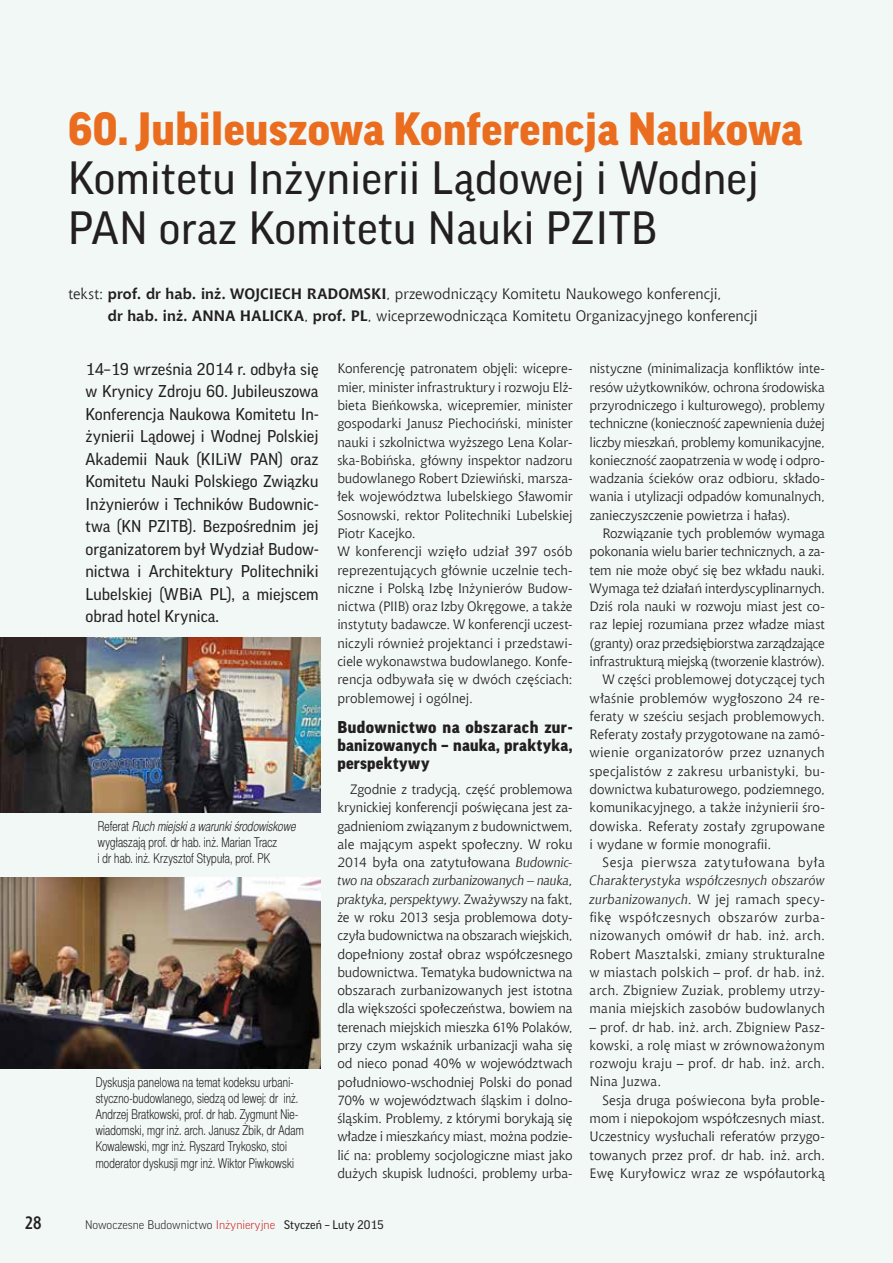
<style>
.page{position:relative;width:893px;height:1263px;background:#f1f8f5}
.page>*{position:absolute;margin:0;border:0;box-sizing:border-box;transform-origin:0 0}
.t1{font:45px/49.5px "Good Pro";letter-spacing:.01em;color:#231f20}
.t2{font:900 45px "Good Pro";letter-spacing:.01em;color:#ea6d1f}
.t3{font:700 18px "Aerton Cnd EFN";color:#231f20}
.t4{font:16.5px/22.5px "Good Pro";color:#231f20;text-align:justify}
.t5{font:900 16.5px/18px "Good Pro";letter-spacing:.015em;color:#231f20;text-align:justify}
.t6{font:15px/22.5px "Chianti EU";color:#231f20}
.t7{font:13.5px/18.3px "Chianti EU";color:#231f20;text-align:justify}
.t8{font:13.5px/16.2px "Switzer Cnd EFN Light";letter-spacing:.015em;color:#231f20;scale:.9 1}
.t9{font:13.5px "Chianti EU";letter-spacing:-.02em;color:#231f20}
.t10{font:13.5px "Chianti EU";letter-spacing:.04em;color:#231f20}
.t11{font:300 12px "Good Pro";color:#231f20}
.s1{font-weight:700}
.s2{font-style:italic}
.s3{color:#d1232a}
.s4{font-weight:400}
</style>
<div class="page">
<img style="left:0;top:638px;width:320px;height:174px">
<img style="left:0;top:877px;width:320px;height:191px">
<h1 class="t2" style="left:68px;top:104px;width:736px">60. Jubileuszowa Konferencja Naukowa</h1>
<h1 class="t1" style="left:68px;top:153px;width:692px">Komitetu Inżynierii Lądowej i Wodnej<br>PAN oraz Komitetu Nauki PZITB</h1>
<p class="t6" style="left:108px;top:282px;width:651px;text-indent:-40px">tekst: <span class="s1">prof. dr hab. inż. WOJCIECH RADOMSKI</span>, przewodniczący Komitetu Naukowego konferencji,<br><span class="s1">dr hab. inż. ANNA HALICKA</span>, <span class="s1">prof. PL</span>, wiceprzewodnicząca Komitetu Organizacyjnego konferencji</p>
<p class="t4" style="left:86px;top:358px;width:234px">14–19 września 2014 r. odbyła się w Krynicy Zdroju 60. Jubileuszowa Konferencja Naukowa Komitetu In&shy;żynierii Lądowej i Wodnej Polskiej Akademii Nauk (KILiW PAN) oraz Komitetu Nauki Polskiego Związku Inżynierów i Techników Budownic&shy;twa (KN PZITB). Bezpośrednim jej organizatorem był Wydział Budow&shy;nictwa i Architektury Politechniki Lubelskiej (WBiA PL), a miejscem obrad hotel Krynica.</p>
<p class="t8" style="left:98px;top:818px;width:222px">Referat <span class="s2">Ruch miejski a warunki środowiskowe </span>wygłaszają prof. dr hab. inż. Marian Tracz<br>i dr hab. inż. Krzysztof Stypuła, prof. PK</p>
<p class="t8" style="left:96px;top:1074px;width:233px">Dyskusja panelowa na temat kodeksu urbani&shy;styczno-budowlanego, siedzą od lewej: dr inż.<br>Andrzej Bratkowski, prof. dr hab. Zygmunt Nie&shy;wiadomski, mgr inż. arch. Janusz Żbik, dr Adam Kowalewski, mgr inż. Ryszard Trykosko, stoi moderator dyskusji mgr inż. Wiktor Piwkowski</p>
<p class="t7" style="left:337px;top:359px;width:237px;text-align:left">Konferencję patronatem objęli: wicepre&shy;mier, minister infrastruktury i rozwoju Elż&shy;bieta Bieńkowska, wicepremier, minister gospodarki Janusz Piechociński, minister nauki i szkolnictwa wyższego Lena Kolar&shy;ska-Bobińska, główny inspektor nadzoru budowlanego Robert Dziewiński, marsza&shy;łek województwa lubelskiego Sławomir Sosnowski, rektor Politechniki Lubelskiej Piotr Kacejko.<br>W konferencji wzięło udział 397 osób reprezentujących głównie uczelnie tech&shy;niczne i Polską Izbę Inżynierów Budow&shy;nictwa (PIIB) oraz Izby Okręgowe, a także instytuty badawcze. W konferencji uczest&shy;niczyli również projektanci i przedstawi&shy;ciele wykonawstwa budowlanego. Konfe&shy;rencja odbywała się w dwóch częściach: problemowej i ogólnej.</p>
<p class="t5" style="left:337px;top:718px;width:237px">Budownictwo na obszarach zur&shy;banizowanych – nauka, praktyka, perspektywy</p>
<p class="t7" style="left:337px;top:780px;width:237px;text-indent:13px">Zgodnie z tradycją, część problemowa krynickiej konferencji poświęcana jest za&shy;gadnieniom związanym z budownictwem, ale mającym aspekt społeczny. W roku 2014 była ona zatytułowana <span class="s2">Budownic&shy;two na obszarach zurbanizowanych – nauka, praktyka, perspektywy</span>. Zważywszy na fakt, że w roku 2013 sesja problemowa doty&shy;czyła budownictwa na obszarach wiejskich, dopełniony został obraz współczesnego budownictwa. Tematyka budownictwa na obszarach zurbanizowanych jest istotna dla większości społeczeństwa, bowiem na terenach miejskich mieszka 61% Polaków, przy czym wskaźnik urbanizacji waha się od nieco ponad 40% w województwach południowo-wschodniej Polski do ponad 70% w województwach śląskim i dolno&shy;śląskim. Problemy, z którymi borykają się władze i mieszkańcy miast, można podzie&shy;lić na: problemy socjologiczne miast jako dużych skupisk ludności, problemy urba-</p>
<h2 class="t3" style="left:25px;top:1212px;width:18px">28</h2>
<p class="t11" style="left:85px;top:1218px;width:300px">Nowoczesne Budownictwo <span class="s3">Inżynieryjne</span> <span class="s4">Styczeń – Luty 2015</span></p>
<p class="t7" style="left:590px;top:359px;width:237px">nistyczne (minimalizacja konfliktów inte&shy;resów użytkowników, ochrona środowiska przyrodniczego i kulturowego), problemy techniczne (konieczność zapewnienia dużej liczby mieszkań, problemy komunikacyjne, konieczność zaopatrzenia w wodę i odpro&shy;wadzania ścieków oraz odbioru, składo&shy;wania i utylizacji odpadów komunalnych, zanieczyszczenie powietrza i hałas).</p>
<p class="t7" style="left:602px;top:524px;width:224px">Rozwiązanie tych problemów wymaga</p>
<p class="t9" style="left:590px;top:543px;width:237px">pokonania wielu barier technicznych, a za-</p>
<p class="t9" style="left:590px;top:562px;width:237px">tem nie może obyć się bez wkładu nauki.</p>
<p class="t7" style="left:590px;top:579px;width:237px">Wymaga też działań interdyscyplinarnych.</p>
<p class="t7" style="left:590px;top:597px;width:237px">Dziś rola nauki w rozwoju miast jest co-</p>
<p class="t7" style="left:590px;top:615px;width:237px">raz lepiej rozumiana przez władze miast</p>
<p class="t7" style="left:590px;top:634px;width:237px">(granty) oraz przedsiębiorstwa zarządzające</p>
<p class="t7" style="left:590px;top:652px;width:237px">infrastrukturą miejską (tworzenie klastrów).</p>
<p class="t7" style="left:602px;top:670px;width:224px">W części problemowej dotyczącej tych</p>
<p class="t7" style="left:590px;top:688px;width:237px">właśnie problemów wygłoszono 24 re-</p>
<p class="t7" style="left:590px;top:707px;width:237px">feraty w sześciu sesjach problemowych.</p>
<p class="t7" style="left:590px;top:725px;width:237px">Referaty zostały przygotowane na zamó-</p>
<p class="t7" style="left:590px;top:743px;width:237px">wienie organizatorów przez uznanych</p>
<p class="t7" style="left:590px;top:762px;width:237px">specjalistów z zakresu urbanistyki, bu-</p>
<p class="t7" style="left:590px;top:780px;width:237px">downictwa kubaturowego, podziemnego,</p>
<p class="t7" style="left:590px;top:798px;width:237px">komunikacyjnego, a także inżynierii śro-</p>
<p class="t7" style="left:590px;top:816px;width:237px">dowiska. Referaty zostały zgrupowane</p>
<p class="t7" style="left:590px;top:835px;width:183px">i wydane w formie monografii.</p>
<p class="t10" style="left:602px;top:854px;width:224px">Sesja pierwsza zatytułowana była</p>
<p class="t7" style="left:590px;top:871px;width:237px"><span class="s2">Charakterystyka współczesnych obszarów zurbanizowanych</span>. W jej ramach specy&shy;fikę współczesnych obszarów zurba&shy;nizowanych omówił dr hab. inż. arch.<br>Robert Masztalski, zmiany strukturalne w miastach polskich – prof. dr hab. inż. arch. Zbigniew Zuziak, problemy utrzy&shy;mania miejskich zasobów budowlanych</p>
<p class="t7" style="left:590px;top:1018px;width:237px">– prof. dr hab. inż. arch. Zbigniew Pasz&shy;kowski, a rolę miast w zrównoważonym rozwoju kraju – prof. dr hab. inż. arch.<br>Nina Juzwa.</p>
<p class="t7" style="left:590px;top:1091px;width:237px;text-indent:13px">Sesja druga poświecona była proble&shy;mom i niepokojom współczesnych miast.<br>Uczestnicy wysłuchali referatów przygo&shy;towanych przez prof. dr hab. inż. arch.<br>Ewę Kuryłowicz wraz ze współautorką</p>
</div>
